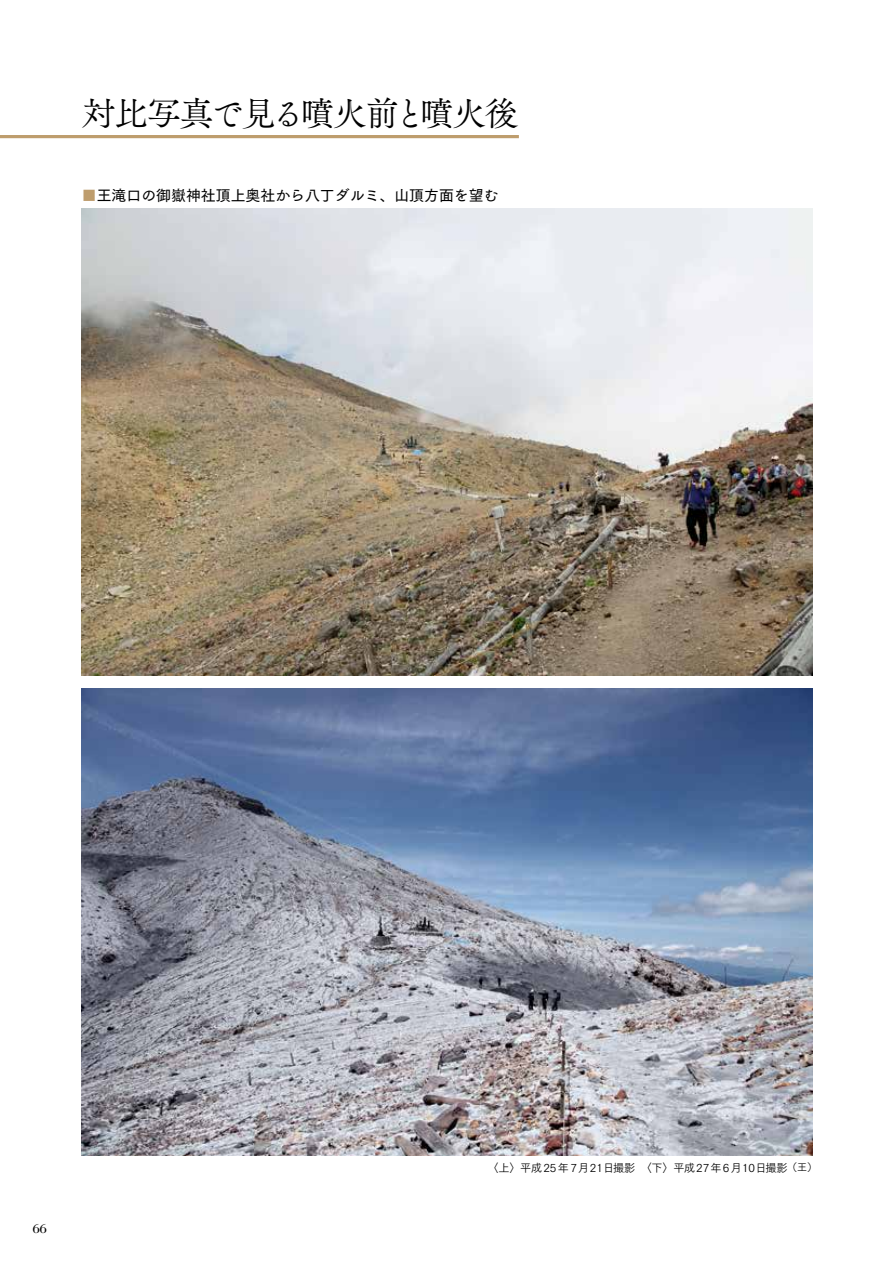
<style>
.page{position:relative;width:893px;height:1263px;background:#fff}
.page>*{position:absolute;margin:0;border:0;box-sizing:border-box;transform-origin:0 0}
.t1{font:34.05px "Tsuku A Old Min Pr 6 R";letter-spacing:-.04em;color:#000}
.t2{font:14.85px "Tsuku Go Pro D";color:#000}
.t3{font:13.8px "Bodoni Std";color:#000}
.t4{font:11.1px "Tsuku Go Pro R";letter-spacing:.02em;color:#000}
.s1{font-family:"Tsuku A Old Min Pr 6 R";color:#be9d6d}
.s2{font-size:10.05px}
</style>
<div class="page">
<hr style="left:0;top:135px;width:519px;height:3px;background:#be9d6d">
<img style="left:82px;top:208px;width:730px;height:467px">
<img style="left:82px;top:689px;width:730px;height:466px">
<h1 class="t1" style="left:82px;top:83px;width:439px">対比写真で見る噴火前と噴火後</h1>
<h2 class="t2" style="left:82px;top:183px;width:418px"><span class="s1">■</span>王滝口の御嶽神社頂上奥社から八丁ダルミ、山頂方面を望む</h2>
<p class="t3" style="left:33px;top:1221px;width:15px">66</p>
<p class="t4" style="left:487px;top:1158px;width:331px">〈上〉平成25年7月21日撮影　〈下〉平成27年6月10日撮影<span class="s2">（王）</span></p>
</div>
